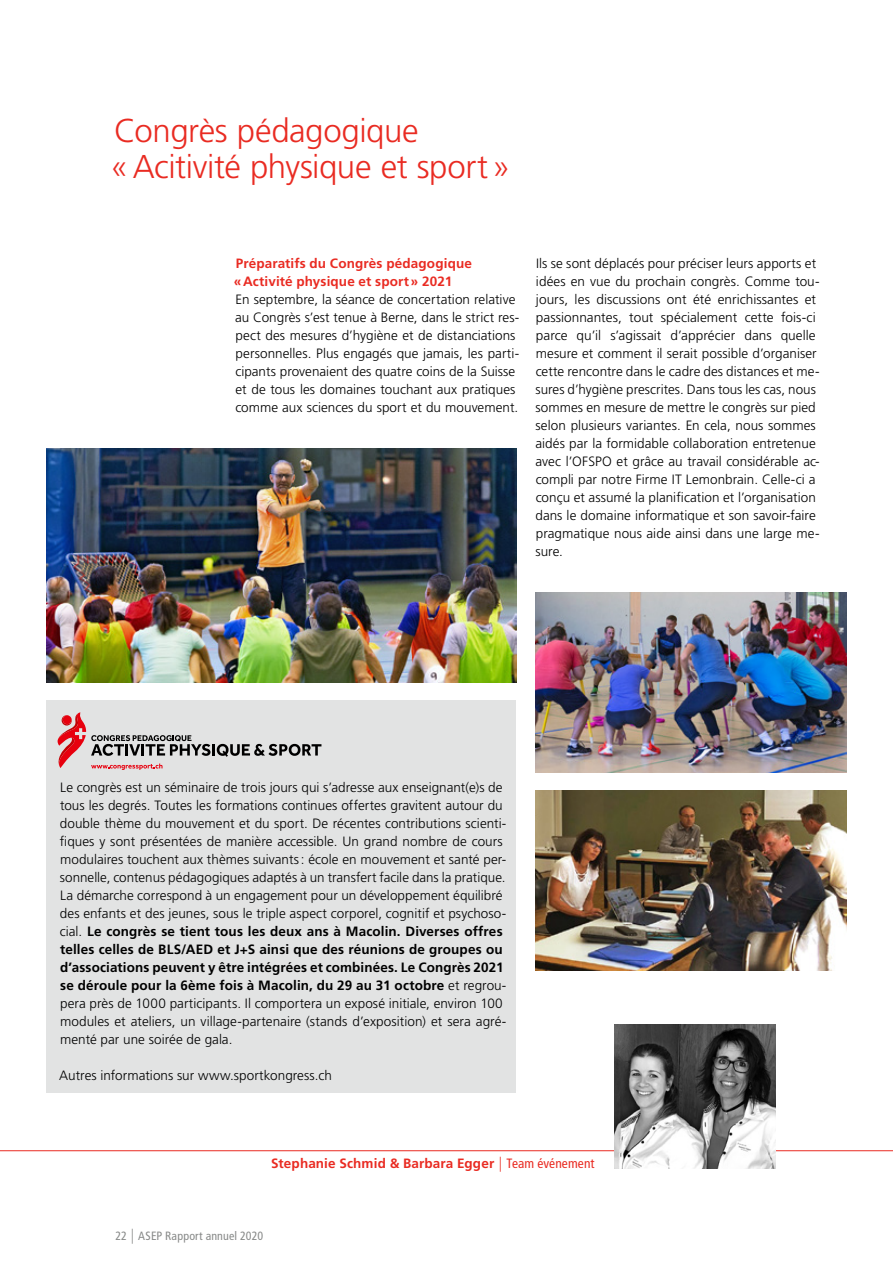
<style>
.page{position:relative;width:893px;height:1263px;background:#fff}
.page>*{position:absolute;margin:0;border:0;box-sizing:border-box;transform-origin:0 0}
.t1{font:300 33px/36px "Frutiger LT Std";letter-spacing:-.015em;color:#e92b22}
.t2{font:300 13.5px/18px "Frutiger LT Std";letter-spacing:.005em;color:#000}
.t3{font:700 13.5px/18px "Frutiger LT Std";letter-spacing:.01em;color:#e92b22}
.t4{font:condensed 12px "Frutiger LT Std";letter-spacing:.01em;color:#878988}
.s1{font-weight:700}
.s2{font-weight:300;font-stretch:condensed;font-size:15px}
.s3{font-weight:400;font-stretch:condensed}
.s4{font-weight:300;font-size:15px}
</style>
<div class="page">
<hr style="left:0;top:1150px;width:893px;height:1px;background:#e92b22">
<div style="left:47px;top:700px;width:469px;height:393px;background:#e2e3e3"></div>
<svg style="left:58px;top:712px;width:263px;height:58px"></svg>
<img style="left:535px;top:790px;width:311px;height:180px">
<img style="left:614px;top:1024px;width:161px;height:144px">
<img style="left:47px;top:448px;width:469px;height:234px">
<img style="left:535px;top:592px;width:311px;height:180px">
<h1 class="t1" style="left:110px;top:113px;width:402px">Congrès pédagogique «Acitivité physique et sport»</h1>
<p class="t3" style="left:234px;top:255px;width:239px">Préparatifs du Congrès pédagogique «Activité physique et sport» 2021</p>
<p class="t2" style="left:235px;top:291px;width:286px">En septembre, la séance de concertation relative au Congrès s’est tenue à Berne, dans le strict res&shy;pect des mesures d’hygiène et de distanciations personnelles. Plus engagés que jamais, les parti&shy;cipants provenaient des quatre coins de la Suisse et de tous les domaines touchant aux pratiques comme aux sciences du sport et du mouvement.</p>
<p class="t2" style="left:535px;top:255px;width:286px">Ils se sont déplacés pour préciser leurs apports et idées en vue du prochain congrès. Comme tou&shy;jours, les discussions ont été enrichissantes et passionnantes, tout spécialement cette fois-ci parce qu’il s’agissait d’apprécier dans quelle mesure et comment il serait possible d’organiser cette rencontre dans le cadre des distances et me&shy;sures d’hygiène prescrites. Dans tous les cas, nous sommes en mesure de mettre le congrès sur pied selon plusieurs variantes. En cela, nous sommes aidés par la formidable collaboration entretenue avec l’OFSPO et grâce au travail considérable ac&shy;compli par notre Firme IT Lemonbrain. Celle-ci a conçu et assumé la planification et l’organisation dans le domaine informatique et son savoir-faire pragmatique nous aide ainsi dans une large me&shy;sure.</p>
<p class="t2" style="left:60px;top:779px;width:448px">Le congrès est un séminaire de trois jours qui s’adresse aux enseignant(e)s de tous les degrés. Toutes les formations continues offertes gravitent autour du double thème du mouvement et du sport. De récentes contributions scienti&shy;fiques y sont présentées de manière accessible. Un grand nombre de cours modulaires touchent aux thèmes suivants: école en mouvement et santé per&shy;sonnelle, contenus pédagogiques adaptés à un transfert facile dans la pratique.<br>La démarche correspond à un engagement pour un développement équilibré des enfants et des jeunes, sous le triple aspect corporel, cognitif et psychoso&shy;cial. <span class="s1">Le congrès se tient tous les deux ans à Macolin. Diverses offres telles celles de BLS/AED et J+S ainsi que des réunions de groupes ou d’associations peuvent y être intégrées et combinées. Le Congrès 2021 se déroule pour la 6ème fois à Macolin, du 29 au 31 octobre</span> et regrou&shy;pera près de 1000 participants. Il comportera un exposé initiale, environ 100 modules et ateliers, un village-partenaire (stands d’exposition) et sera agré&shy;menté par une soirée de gala.</p>
<p class="t2" style="left:59px;top:1067px;width:274px">Autres informations sur www.sportkongress.ch</p>
<p class="t3" style="left:271px;top:1155px;width:325px">Stephanie Schmid &amp; Barbara Egger <span class="s2">|</span> <span class="s3">Team événement</span></p>
<p class="t4" style="left:115px;top:1228px;width:149px">22 <span class="s4">|</span> ASEP Rapport annuel 2020</p>
</div>
